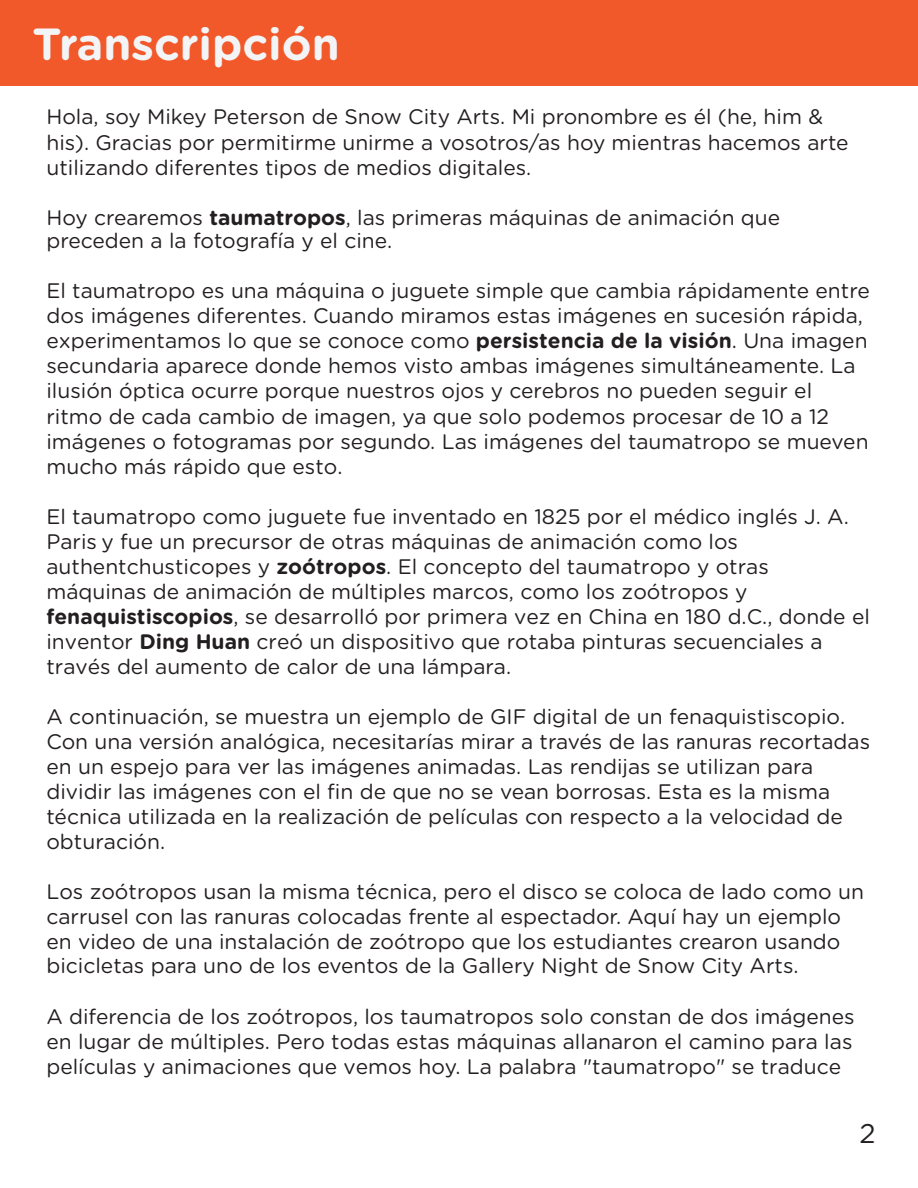
<style>
.page{position:relative;width:918px;height:1188px;background:#fff}
.page>*{position:absolute;margin:0;border:0;box-sizing:border-box;transform-origin:0 0}
.t1{font:700 45px "Gotham Rounded";color:#f3f4f6}
.t2{font:27px "Gotham Rounded";color:#231f20}
.t3{font:21px/25.2px "Gotham Rounded";color:#231f20}
.s1{font-weight:700}
</style>
<div class="page">
<div style="left:0;top:0;width:918px;height:86px;background:#f1582a"></div>
<h1 class="t1" style="left:33px;top:11px;width:309px">Transcripción</h1>
<p class="t3" style="left:46px;top:103px;width:804px">Hola, soy Mikey Peterson de Snow City Arts. Mi pronombre es él (he, him &amp; his). Gracias por permitirme unirme a vosotros/as hoy mientras hacemos arte utilizando diferentes tipos de medios digitales.</p>
<p class="t3" style="left:46px;top:205px;width:735px;line-height:23.1px">Hoy crearemos <span class="s1">taumatropos</span>, las primeras máquinas de animación que preceden a la fotografía y el cine.</p>
<p class="t3" style="left:46px;top:277px;width:825px">El taumatropo es una máquina o juguete simple que cambia rápidamente entre dos imágenes diferentes. Cuando miramos estas imágenes en sucesión rápida, experimentamos lo que se conoce como <span class="s1">persistencia de la visión</span>. Una imagen secundaria aparece donde hemos visto ambas imágenes simultáneamente. La ilusión óptica ocurre porque nuestros ojos y cerebros no pueden seguir el ritmo de cada cambio de imagen, ya que solo podemos procesar de 10 a 12 imágenes o fotogramas por segundo. Las imágenes del taumatropo se mueven mucho más rápido que esto.</p>
<p class="t3" style="left:46px;top:504px;width:825px">El taumatropo como juguete fue inventado en 1825 por el médico inglés J. A.<br>Paris y fue un precursor de otras máquinas de animación como los authentchusticopes y <span class="s1">zoótropos</span>. El concepto del taumatropo y otras máquinas de animación de múltiples marcos, como los zoótropos y <span class="s1">fenaquistiscopios</span>, se desarrolló por primera vez en China en 180 d.C., donde el inventor <span class="s1">Ding Huan</span> creó un dispositivo que rotaba pinturas secuenciales a través del aumento de calor de una lámpara.</p>
<p class="t3" style="left:46px;top:704px;width:825px">A continuación, se muestra un ejemplo de GIF digital de un fenaquistiscopio.<br>Con una versión analógica, necesitarías mirar a través de las ranuras recortadas en un espejo para ver las imágenes animadas. Las rendijas se utilizan para dividir las imágenes con el fin de que no se vean borrosas. Esta es la misma técnica utilizada en la realización de películas con respecto a la velocidad de obturación.</p>
<p class="t3" style="left:46px;top:879px;width:819px;line-height:24.6px">Los zoótropos usan la misma técnica, pero el disco se coloca de lado como un carrusel con las ranuras colocadas frente al espectador. Aquí hay un ejemplo en video de una instalación de zoótropo que los estudiantes crearon usando bicicletas para uno de los eventos de la Gallery Night de Snow City Arts.</p>
<p class="t3" style="left:46px;top:1003px;width:810px;text-align:justify">A diferencia de los zoótropos, los taumatropos solo constan de dos imágenes en lugar de múltiples. Pero todas estas máquinas allanaron el camino para las películas y animaciones que vemos hoy. La palabra "taumatropo" se traduce</p>
<p class="t2" style="left:860px;top:1115px;width:18px">2</p>
</div>
